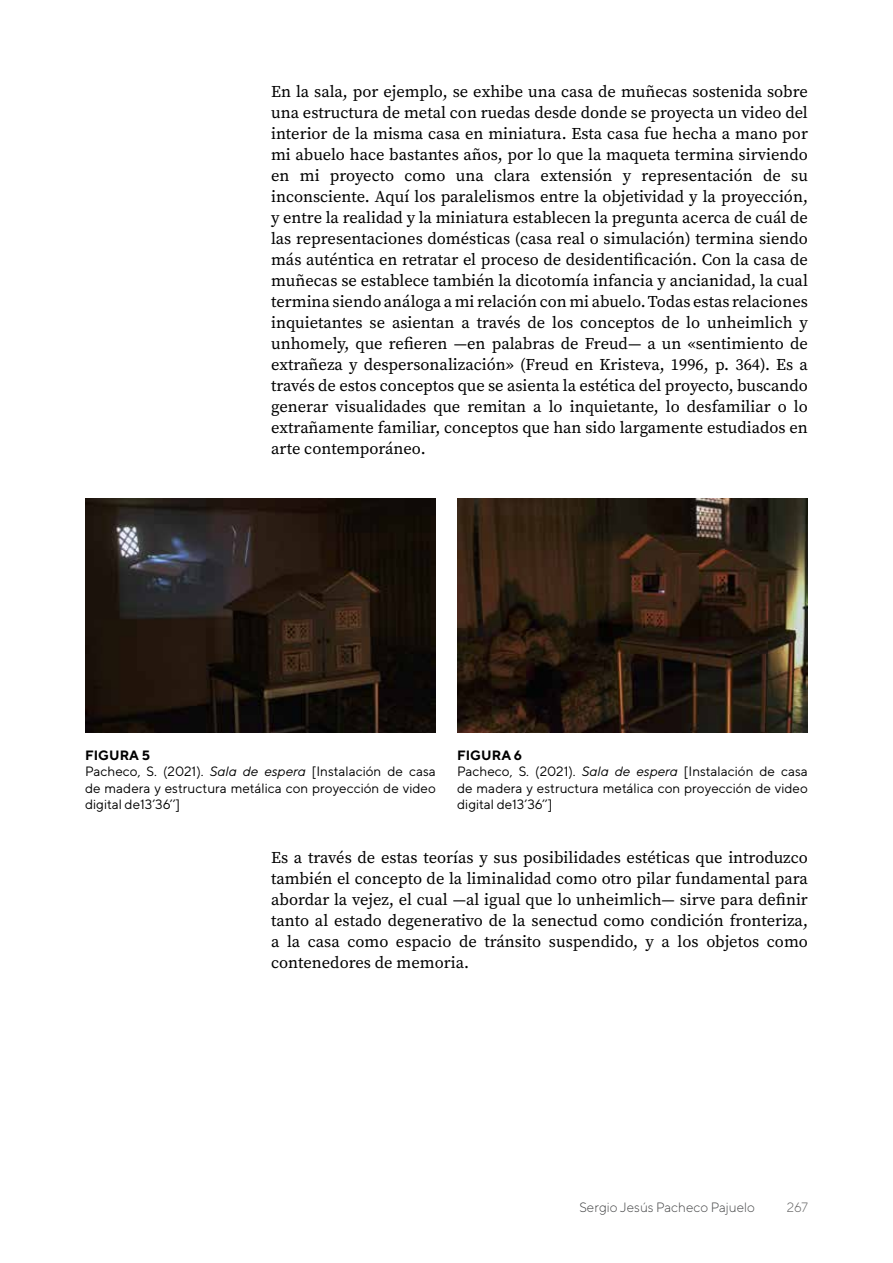
<style>
.page{position:relative;width:893px;height:1263px;background:#fff}
.page>*{position:absolute;margin:0;border:0;box-sizing:border-box;transform-origin:0 0}
.t1{font:16.5px/21px "Source Serif Pro";color:#000;text-align:justify}
.t2{font:13.5px/16.5px "TT Norms";color:#000}
.t3{font:300 13.5px "TT Norms";color:#414243}
.t4{font:300 13.5px "TT Norms";color:#616161}
.s1{font-weight:700}
.s2{font-style:italic}
</style>
<div class="page">
<img style="left:85px;top:499px;width:351px;height:233px">
<img style="left:457px;top:499px;width:351px;height:233px">
<p class="t1" style="left:271px;top:81px;width:538px">En la sala, por ejemplo, se exhibe una casa de muñecas sostenida sobre una estructura de metal con ruedas desde donde se proyecta un video del interior de la misma casa en miniatura. Esta casa fue hecha a mano por mi abuelo hace bastantes años, por lo que la maqueta termina sirviendo en mi proyecto como una clara extensión y representación de su inconsciente. Aquí los paralelismos entre la objetividad y la proyección, y entre la realidad y la miniatura establecen la pregunta acerca de cuál de las representaciones domésticas (casa real o simulación) termina siendo más auténtica en retratar el proceso de desidentificación. Con la casa de muñecas se establece también la dicotomía infancia y ancianidad, la cual termina siendo análoga a mi relación con mi abuelo. Todas estas relaciones inquietantes se asientan a través de los conceptos de lo unheimlich y unhomely, que refieren ―en palabras de Freud― a un «sentimiento de extrañeza y despersonalización» (Freud en Kristeva, 1996, p. 364). Es a través de estos conceptos que se asienta la estética del proyecto, buscando generar visualidades que remitan a lo inquietante, lo desfamiliar o lo extrañamente familiar, conceptos que han sido largamente estudiados en arte contemporáneo.</p>
<p class="t2" style="left:85px;top:746px;width:352px"><span class="s1">FIGURA 5<br></span>Pacheco, S. (2021). <span class="s2">Sala de espera</span> [Instalación de casa de madera y estructura metálica con proyección de video digital de13’36’’]</p>
<p class="t2" style="left:457px;top:746px;width:352px"><span class="s1">FIGURA 6<br></span>Pacheco, S. (2021). <span class="s2">Sala de espera</span> [Instalación de casa de madera y estructura metálica con proyección de video digital de13’36’’]</p>
<p class="t1" style="left:271px;top:846px;width:538px">Es a través de estas teorías y sus posibilidades estéticas que introduzco también el concepto de la liminalidad como otro pilar fundamental para abordar la vejez, el cual ―al igual que lo unheimlich― sirve para definir tanto al estado degenerativo de la senectud como condición fronteriza, a la casa como espacio de tránsito suspendido, y a los objetos como contenedores de memoria.</p>
<p class="t3" style="left:579px;top:1199px;width:177px">Sergio Jesús Pacheco Pajuelo</p>
<p class="t4" style="left:787px;top:1199px;width:22px">267</p>
</div>
